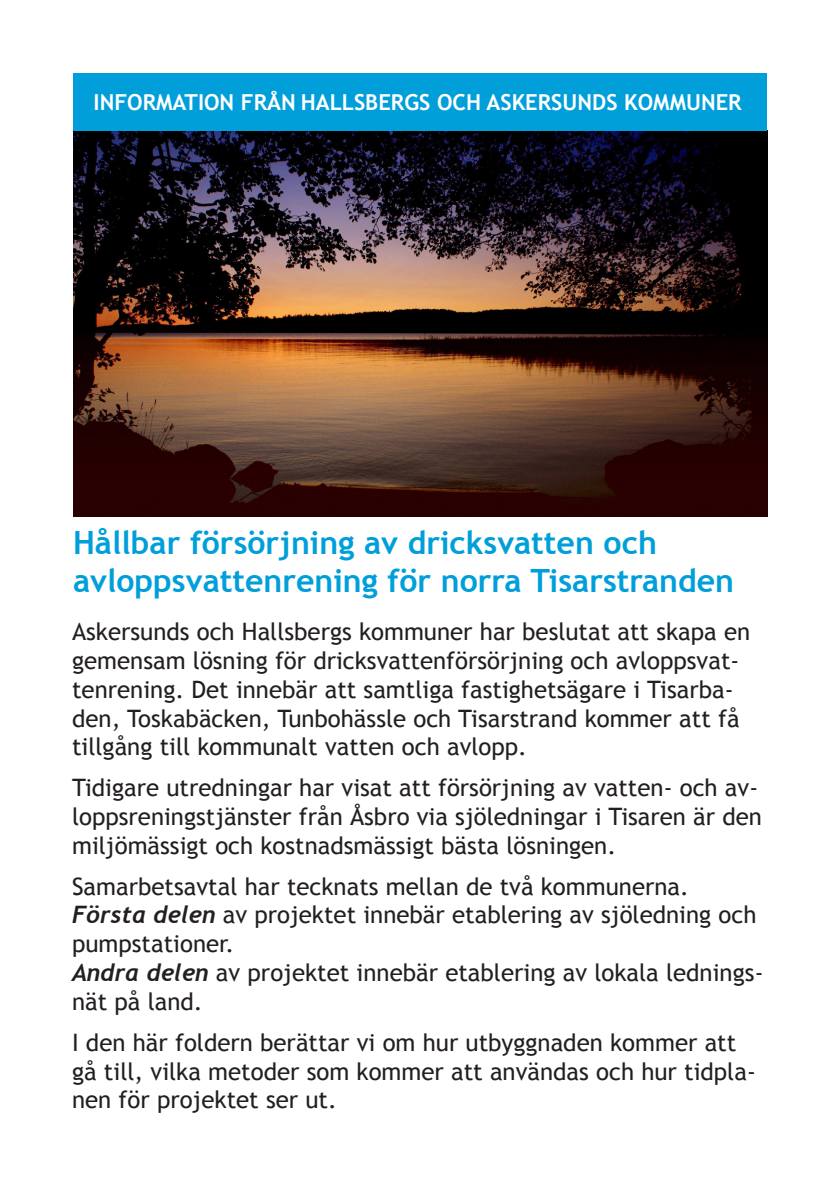
<style>
.page{position:relative;width:840px;height:1191px;background:#fff}
.page>*{position:absolute;margin:0;border:0;box-sizing:border-box;transform-origin:0 0}
.t1{font:700 32px/38.4px "Trebuchet MS";color:#009fda}
.t2{font:24px/28.8px "Trebuchet MS";color:#231f20}
.t3{font:700 22px "Trebuchet MS";color:#fff}
.s1{font-family:"Trebuchet";font-weight:700;font-style:italic}
</style>
<div class="page">
<img style="left:73px;top:131px;width:694px;height:385px">
<div style="left:73px;top:73px;width:693px;height:58px;background:#009fda"></div>
<p class="t3" style="left:94px;top:88px;width:649px">INFORMATION FRÅN HALLSBERGS OCH ASKERSUNDS KOMMUNER</p>
<p class="t1" style="left:73px;top:523px;width:662px">Hållbar försörjning av dricksvatten och avloppsvattenrening för norra Tisarstranden</p>
<p class="t2" style="left:72px;top:617px;width:679px">Askersunds och Hallsbergs kommuner har beslutat att skapa en gemensam lösning för dricksvattenförsörjning och avloppsvat&shy;tenrening. Det innebär att samtliga fastighetsägare i Tisarba&shy;den, Toskabäcken, Tunbohässle och Tisarstrand kommer att få tillgång till kommunalt vatten och avlopp.</p>
<p class="t2" style="left:72px;top:773px;width:691px">Tidigare utredningar har visat att försörjning av vatten- och av&shy;loppsreningstjänster från Åsbro via sjöledningar i Tisaren är den miljömässigt och kostnadsmässigt bästa lösningen.</p>
<p class="t2" style="left:72px;top:872px;width:692px">Samarbetsavtal har tecknats mellan de två kommunerna.<br><span class="s1">Första delen</span> av projektet innebär etablering av sjöledning och pumpstationer.<br><span class="s1">Andra delen</span> av projektet innebär etablering av lokala lednings&shy;nät på land.</p>
<p class="t2" style="left:72px;top:1028px;width:685px">I den här foldern berättar vi om hur utbyggnaden kommer att gå till, vilka metoder som kommer att användas och hur tidpla&shy;nen för projektet ser ut.</p>
</div>
